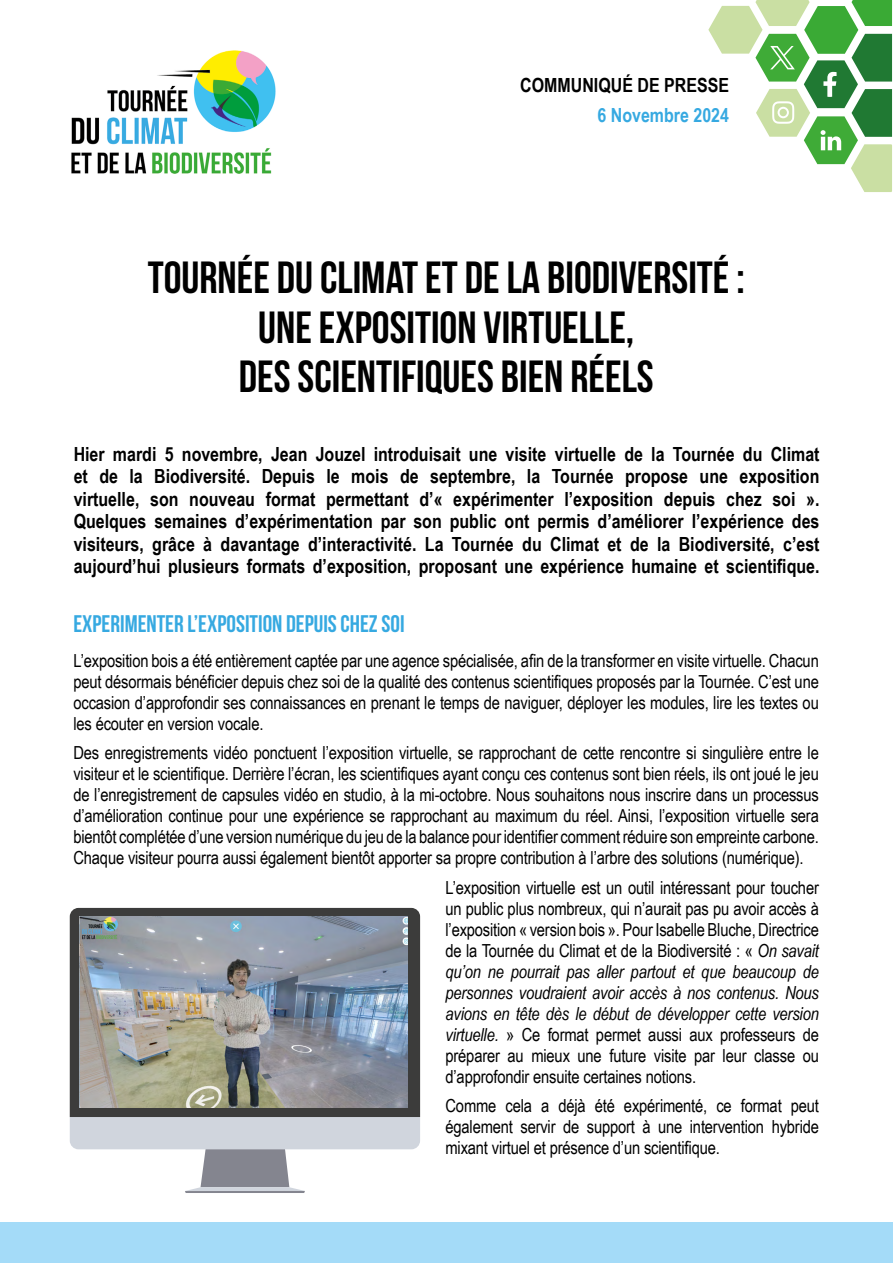
<style>
.page{position:relative;width:893px;height:1263px;background:#fff}
.page>*{position:absolute;margin:0;border:0;box-sizing:border-box;transform-origin:0 0}
.t1{font:45px/49.5px "Bebas Neue";color:#000;text-align:center}
.t2{font:24px "Bebas Neue";color:#36a9e1}
.t3{font:700 19.5px/22.5px "Arial Narrow";color:#000;text-align:justify}
.t4{font:700 19.5px "Arial Narrow";color:#36a9e1}
.t5{font:18px/21px "Arial Narrow";letter-spacing:-.01em;color:#000;text-align:justify}
.s1{font-style:italic}
</style>
<div class="page">
<img style="left:71px;top:50px;width:205px;height:124px">
<div style="left:0;top:1222px;width:893px;height:41px;background:#a4dbf8"></div>
<svg style="left:708px;top:0;width:184px;height:192px"></svg>
<div style="left:70px;top:908px;width:350px;height:209px;background:#3c3c3b"></div>
<svg style="left:70px;top:1117px;width:350px;height:76px"></svg>
<img style="left:79px;top:916px;width:329px;height:192px">
<p class="t3" style="left:520px;top:73px;width:210px">COMMUNIQUÉ DE PRESSE</p>
<p class="t4" style="left:597px;top:100px;width:133px">6 Novembre 2024</p>
<h1 class="t1" style="left:148px;top:253px;width:599px">TOURNÉE DU CLIMAT ET DE LA BIODIVERSITÉ :<br>UNE EXPOSITION VIRTUELLE,<br>DES SCIENTIFIQUES BIEN RÉELS</h1>
<p class="t3" style="left:74px;top:442px;width:747px">Hier mardi 5 novembre, Jean Jouzel introduisait une visite virtuelle de la Tournée du Climat et de la Biodiversité. Depuis le mois de septembre, la Tournée propose une exposition virtuelle, son nouveau format permettant d’« expérimenter l’exposition depuis chez soi ».<br>Quelques semaines d’expérimentation par son public ont permis d’améliorer l’expérience des visiteurs, grâce à davantage d’interactivité. La Tournée du Climat et de la Biodiversité, c’est aujourd’hui plusieurs formats d’exposition, proposant une expérience humaine et scientifique.</p>
<h2 class="t2" style="left:73px;top:611px;width:333px">EXPERIMENTER L’EXPOSITION DEPUIS CHEZ SOI</h2>
<p class="t5" style="left:73px;top:649px;width:747px">L’exposition bois a été entièrement captée par une agence spécialisée, afin de la transformer en visite virtuelle. Chacun peut désormais bénéficier depuis chez soi de la qualité des contenus scientifiques proposés par la Tournée. C’est une occasion d’approfondir ses connaissances en prenant le temps de naviguer, déployer les modules, lire les textes ou les écouter en version vocale.</p>
<p class="t5" style="left:73px;top:742px;width:747px">Des enregistrements vidéo ponctuent l’exposition virtuelle, se rapprochant de cette rencontre si singulière entre le visiteur et le scientifique. Derrière l’écran, les scientifiques ayant conçu ces contenus sont bien réels, ils ont joué le jeu de l’enregistrement de capsules vidéo en studio, à la mi-octobre. Nous souhaitons nous inscrire dans un processus d’amélioration continue pour une expérience se rapprochant au maximum du réel. Ainsi, l’exposition virtuelle sera bientôt complétée d’une version numérique du jeu de la balance pour identifier comment réduire son empreinte carbone.<br>Chaque visiteur pourra aussi également bientôt apporter sa propre contribution à l’arbre des solutions (numérique).</p>
<p class="t5" style="left:445px;top:876px;width:375px">L’exposition virtuelle est un outil intéressant pour toucher un public plus nombreux, qui n’aurait pas pu avoir accès à l’exposition « version bois ». Pour Isabelle Bluche, Directrice de la Tournée du Climat et de la Biodiversité : « <span class="s1">On savait qu’on ne pourrait pas aller partout et que beaucoup de personnes voudraient avoir accès à nos contenus. Nous avions en tête dès le début de développer cette version virtuelle.</span> » Ce format permet aussi aux professeurs de préparer au mieux une future visite par leur classe ou d’approfondir ensuite certaines notions.</p>
<p class="t5" style="left:445px;top:1095px;width:375px">Comme cela a déjà été expérimenté, ce format peut également servir de support à une intervention hybride mixant virtuel et présence d’un scientifique.</p>
</div>
